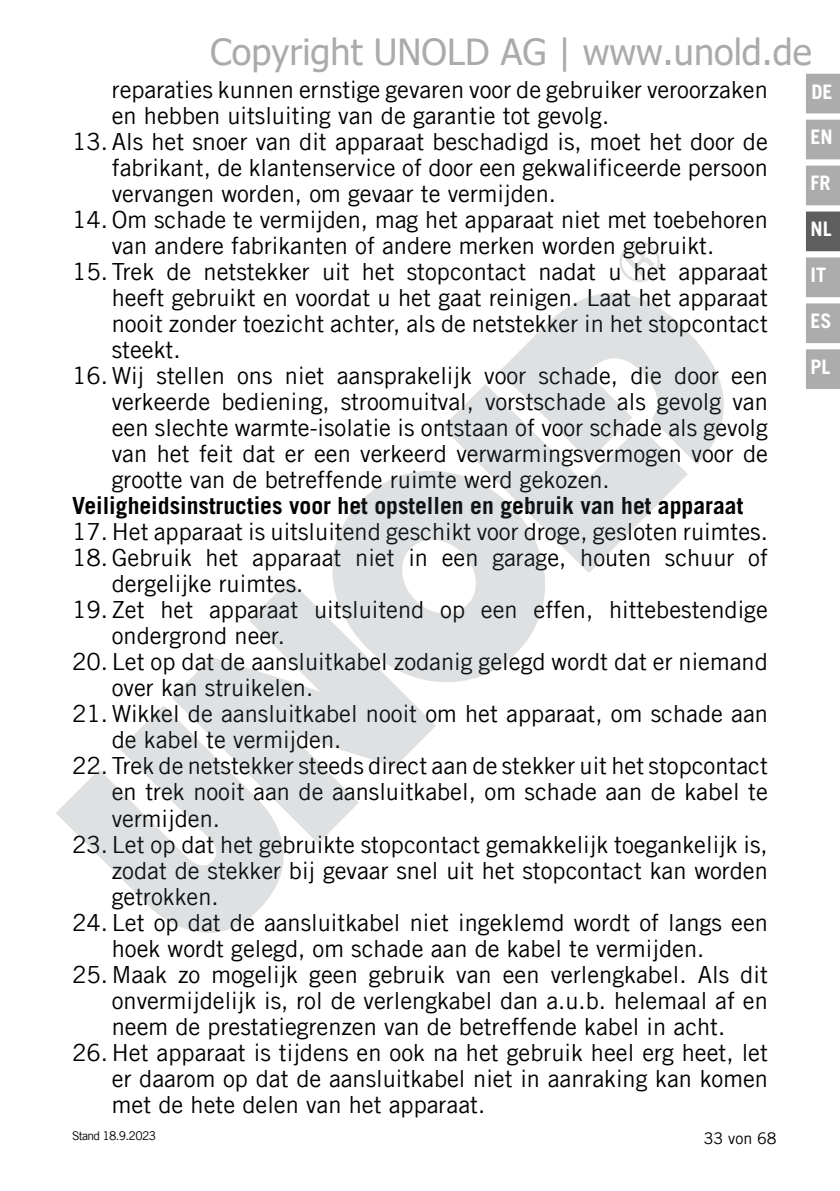
<style>
.page{position:relative;width:840px;height:1191px;background:#fff}
.page>*{position:absolute;margin:0;border:0;box-sizing:border-box;transform-origin:0 0}
.t1{font:36px "Tahoma";color:#ababab}
.t2{font:23.6px/26px "Trade Gothic LT Com";color:#000;text-align:justify}
.t3{font:700 23.6px "Trade Gothic LT Com";color:#000}
.t4{font:700 20px "Trade Gothic LT Com";color:#fff}
.t5{font:16px "Trade Gothic LT Com";color:#000}
.t6{font:12px "Trade Gothic LT Com";letter-spacing:-.055em;color:#000}
</style>
<div class="page">
<div style="left:805px;top:74px;width:34px;height:39px;background:#acacac"></div>
<div style="left:805px;top:120px;width:34px;height:39px;background:#acacac"></div>
<div style="left:805px;top:166px;width:34px;height:39px;background:#acacac"></div>
<div style="left:805px;top:211px;width:34px;height:40px;background:#5f5e5e;border:2px solid #5f5e5e"></div>
<div style="left:805px;top:257px;width:34px;height:40px;background:#acacac;border:2px solid #acacac"></div>
<div style="left:805px;top:303px;width:34px;height:40px;background:#acacac;border:2px solid #acacac"></div>
<div style="left:805px;top:349px;width:34px;height:40px;background:#acacac;border:2px solid #acacac"></div>
<svg style="left:543px;top:293px;width:181px;height:182px;fill:#dee0e1"></svg>
<svg style="left:442px;top:328px;width:245px;height:245px;fill:#dee0e1"></svg>
<svg style="left:332px;top:428px;width:255px;height:254px;fill:#dee0e1"></svg>
<svg style="left:172px;top:579px;width:264px;height:264px;fill:#dee0e1"></svg>
<svg style="left:56px;top:702px;width:260px;height:231px;fill:#dee0e1"></svg>
<svg style="left:619px;top:241px;width:41px;height:41px"></svg>
<h1 class="t1" style="left:210px;top:27px;width:602px">Copyright UNOLD AG | www.unold.de</h1>
<p class="t2" style="left:112px;top:76px;width:657px">reparaties kunnen ernstige gevaren voor de gebruiker veroorzaken en hebben uitsluiting van de garantie tot gevolg.</p>
<p class="t2" style="left:72px;top:128px;width:697px">13. Als het snoer van dit apparaat beschadigd is, moet het door de</p>
<p class="t2" style="left:112px;top:154px;width:657px">fabrikant, de klantenservice of door een gekwalificeerde persoon</p>
<p class="t2" style="left:112px;top:180px;width:445px">vervangen worden, om gevaar te vermijden.</p>
<p class="t2" style="left:72px;top:206px;width:696px">14.Om schade te vermijden, mag het apparaat niet met toebehoren</p>
<p class="t2" style="left:112px;top:232px;width:603px">van andere fabrikanten of andere merken worden gebruikt.</p>
<p class="t2" style="left:112px;top:258px;width:657px;text-indent:-40px">15. Trek de netstekker uit het stopcontact nadat u het apparaat heeft gebruikt en voordat u het gaat reinigen. Laat het apparaat nooit zonder toezicht achter, als de netstekker in het stopcontact steekt.</p>
<p class="t2" style="left:112px;top:362px;width:657px;text-indent:-40px">16. Wij stellen ons niet aansprakelijk voor schade, die door een verkeerde bediening, stroomuitval, vorstschade als gevolg van een slechte warmte-isolatie is ontstaan of voor schade als gevolg van het feit dat er een verkeerd verwarmingsvermogen voor de grootte van de betreffende ruimte werd gekozen.</p>
<p class="t3" style="left:72px;top:491px;width:672px">Veiligheidsinstructies voor het opstellen en gebruik van het apparaat</p>
<p class="t2" style="left:72px;top:518px;width:697px">17. Het apparaat is uitsluitend geschikt voor droge, gesloten ruimtes.</p>
<p class="t2" style="left:72px;top:544px;width:697px">18.Gebruik het apparaat niet in een garage, houten schuur of</p>
<p class="t2" style="left:112px;top:570px;width:193px">dergelijke ruimtes.</p>
<p class="t2" style="left:112px;top:596px;width:657px;text-indent:-40px">19. Zet het apparaat uitsluitend op een effen, hittebestendige ondergrond neer.</p>
<p class="t2" style="left:112px;top:648px;width:657px;text-indent:-40px">20. Let op dat de aansluitkabel zodanig gelegd wordt dat er niemand over kan struikelen.</p>
<p class="t2" style="left:112px;top:700px;width:657px;text-indent:-40px">21. Wikkel de aansluitkabel nooit om het apparaat, om schade aan de kabel te vermijden.</p>
<p class="t2" style="left:112px;top:753px;width:657px;text-indent:-40px">22. Trek de netstekker steeds direct aan de stekker uit het stopcontact en trek nooit aan de aansluitkabel, om schade aan de kabel te vermijden.</p>
<p class="t2" style="left:112px;top:831px;width:657px;text-indent:-40px">23. Let op dat het gebruikte stopcontact gemakkelijk toegankelijk is, zodat de stekker bij gevaar snel uit het stopcontact kan worden getrokken.</p>
<p class="t2" style="left:112px;top:909px;width:657px;text-indent:-40px">24. Let op dat de aansluitkabel niet ingeklemd wordt of langs een hoek wordt gelegd, om schade aan de kabel te vermijden.</p>
<p class="t2" style="left:112px;top:961px;width:657px;text-indent:-40px">25. Maak zo mogelijk geen gebruik van een verlengkabel. Als dit onvermijdelijk is, rol de verlengkabel dan a.u.b. helemaal af en neem de prestatiegrenzen van de betreffende kabel in acht.</p>
<p class="t2" style="left:112px;top:1039px;width:657px;text-indent:-40px">26. Het apparaat is tijdens en ook na het gebruik heel erg heet, let er daarom op dat de aansluitkabel niet in aanraking kan komen met de hete delen van het apparaat.</p>
<p class="t6" style="left:72px;top:1128px;width:85px">Stand 18.9.2023</p>
<p class="t5" style="left:703px;top:1128px;width:74px">33 von 68</p>
<p class="t4" style="left:811px;top:80px;width:23px">DE</p>
<p class="t4" style="left:810px;top:125px;width:24px">EN</p>
<p class="t4" style="left:810px;top:171px;width:21px">FR</p>
<p class="t4" style="left:810px;top:217px;width:23px">NL</p>
<p class="t4" style="left:810px;top:262px;width:17px">IT</p>
<p class="t4" style="left:810px;top:308px;width:23px">ES</p>
<p class="t4" style="left:810px;top:354px;width:21px">PL</p>
</div>
